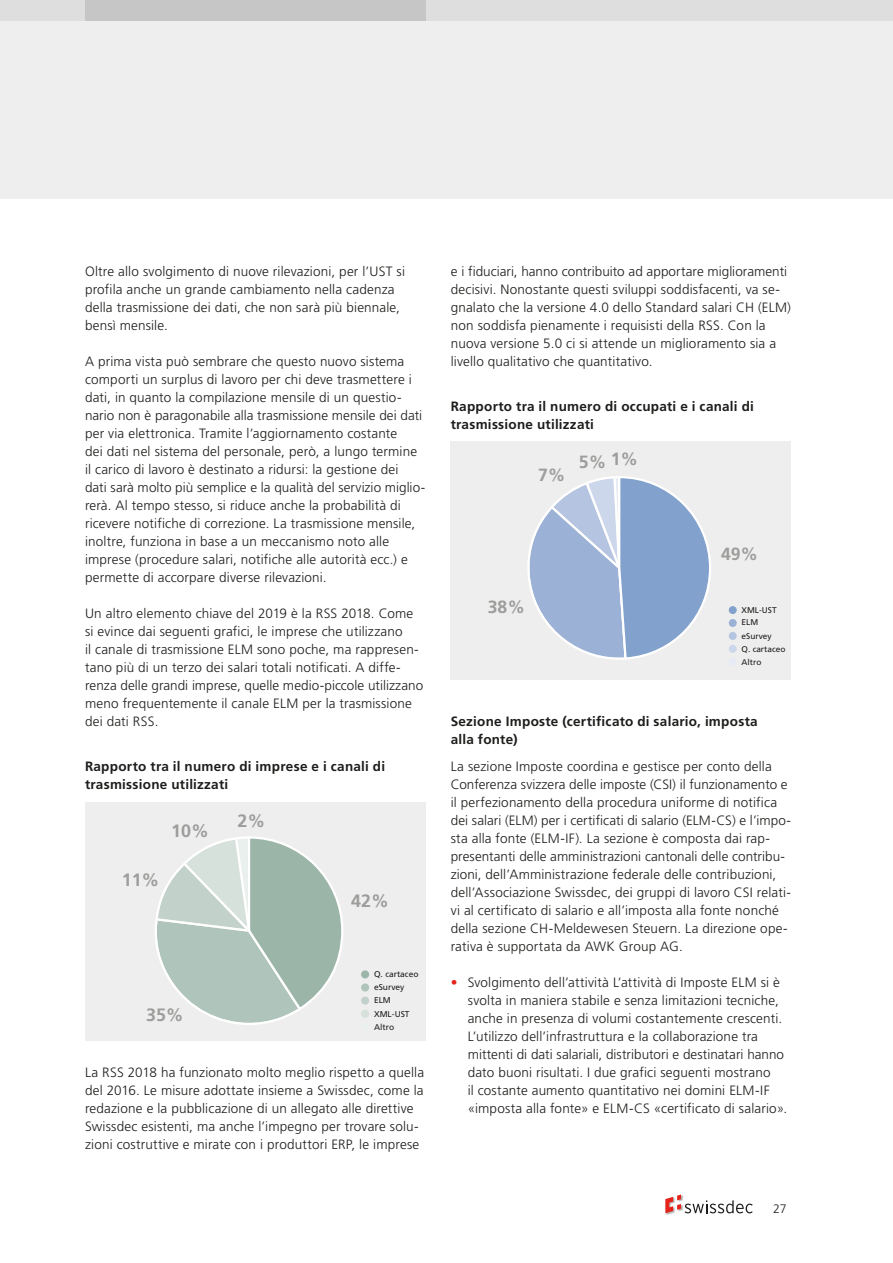
<style>
.page{position:relative;width:893px;height:1263px;background:#fff}
.page>*{position:absolute;margin:0;border:0;box-sizing:border-box;transform-origin:0 0}
.t1{font:700 17.85px "Frutiger";color:#9d9d9c}
.t2{font:700 17.7px "Frutiger";color:#9d9d9c}
.t3{font:300 13.5px/18px "Frutiger LT Std";letter-spacing:.01em;color:#1d1d1b}
.t4{font:700 13.5px/18px "Frutiger LT Std";letter-spacing:.02em;color:#1d1d1b}
.t5{font:300 12.3px "Frutiger LT Std";color:#1d1d1b}
.t6{font:8.4px/13px "Frutiger";color:#1d1d1b}
.t7{font:8.25px/12.9px "Frutiger";color:#1d1d1b}
.s1{color:#e5231b}
</style>
<div class="page">
<svg style="left:665px;top:1194px;width:88px;height:19px"></svg>
<div style="left:0;top:0;width:893px;height:199px;background:#eee"></div>
<div style="left:0;top:0;width:893px;height:20px;background:#dedede"></div>
<div style="left:85px;top:0;width:340px;height:20px;background:#c6c6c6"></div>
<div style="left:85px;top:802px;width:340px;height:239px;background:#eee"></div>
<svg style="left:155px;top:836px;width:188px;height:189px"></svg>
<div style="left:361px;top:970px;width:8px;height:8px;background:#9cb5a9;border-radius:50%"></div>
<div style="left:361px;top:983px;width:8px;height:8px;background:#afc4ba;border-radius:50%"></div>
<div style="left:361px;top:996px;width:8px;height:9px;background:#c2d2ca;border-radius:50%"></div>
<div style="left:361px;top:1010px;width:8px;height:8px;background:#d6e1dc;border-radius:50%"></div>
<div style="left:361px;top:1023px;width:8px;height:8px;background:#eaf0ed;border-radius:50%"></div>
<div style="left:451px;top:441px;width:340px;height:239px;background:#eee"></div>
<svg style="left:527px;top:476px;width:184px;height:184px"></svg>
<div style="left:729px;top:606px;width:8px;height:8px;background:#82a1cc;border-radius:50%"></div>
<div style="left:729px;top:619px;width:8px;height:8px;background:#9bb2d6;border-radius:50%"></div>
<div style="left:729px;top:632px;width:8px;height:8px;background:#b4c4e1;border-radius:50%"></div>
<div style="left:729px;top:645px;width:8px;height:8px;background:#cdd7eb;border-radius:50%"></div>
<div style="left:729px;top:658px;width:8px;height:8px;background:#e6ebf6;border-radius:50%"></div>
<p class="t3" style="left:85px;top:262px;width:321px">Oltre allo svolgimento di nuove rilevazioni, per l’UST si profila anche un grande cambiamento nella cadenza della trasmissione dei dati, che non sarà più biennale, bensì mensile.</p>
<p class="t3" style="left:85px;top:352px;width:342px">A prima vista può sembrare che questo nuovo sistema comporti un surplus di lavoro per chi deve trasmettere i dati, in quanto la compilazione mensile di un questio&shy;nario non è paragonabile alla trasmissione mensile dei dati per via elettronica. Tramite l’aggiornamento costante<br>dei dati nel sistema del personale, però, a lungo termine il carico di lavoro è destinato a ridursi: la gestione dei<br>dati sarà molto più semplice e la qualità del servizio miglio&shy;rerà. Al tempo stesso, si riduce anche la probabilità di ricevere notifiche di correzione. La trasmissione mensile, inoltre, funziona in base a un meccanismo noto alle imprese (procedure salari, notifiche alle autorità ecc.) e permette di accorpare diverse rilevazioni.</p>
<p class="t3" style="left:85px;top:604px;width:340px">Un altro elemento chiave del 2019 è la RSS 2018. Come si evince dai seguenti grafici, le imprese che utilizzano<br>il canale di trasmissione ELM sono poche, ma rappresen&shy;tano più di un terzo dei salari totali notificati. A diffe&shy;renza delle grandi imprese, quelle medio-piccole utilizzano meno frequentemente il canale ELM per la trasmissione dei dati RSS.</p>
<p class="t4" style="left:85px;top:757px;width:302px">Rapporto tra il numero di imprese e i canali di trasmissione utilizzati</p>
<h1 class="t1" style="left:122px;top:869px;width:39px">11%</h1>
<h1 class="t1" style="left:171px;top:820px;width:39px">10%</h1>
<h1 class="t1" style="left:237px;top:810px;width:29px">2%</h1>
<h1 class="t1" style="left:146px;top:1004px;width:39px">35%</h1>
<h1 class="t1" style="left:351px;top:891px;width:39px">42%</h1>
<p class="t6" style="left:374px;top:968px;width:46px">Q. cartaceo</p>
<p class="t6" style="left:374px;top:994px;width:37px">ELM<br>XML-UST<br>Altro</p>
<p class="t6" style="left:374px;top:980px;width:32px">eSurvey</p>
<p class="t3" style="left:85px;top:1063px;width:341px">La RSS 2018 ha funzionato molto meglio rispetto a quella del 2016. Le misure adottate insieme a Swissdec, come la redazione e la pubblicazione di un allegato alle direttive Swissdec esistenti, ma anche l’impegno per trovare solu&shy;zioni costruttive e mirate con i produttori ERP, le imprese</p>
<p class="t3" style="left:451px;top:262px;width:342px">e i fiduciari, hanno contribuito ad apportare miglioramenti decisivi. Nonostante questi sviluppi soddisfacenti, va se&shy;gnalato che la versione 4.0 dello Standard salari CH (ELM) non soddisfa pienamente i requisisti della RSS. Con la nuova versione 5.0 ci si attende un miglioramento sia a livello qualitativo che quantitativo.</p>
<p class="t4" style="left:451px;top:397px;width:305px">Rapporto tra il numero di occupati e i canali di trasmissione utilizzati</p>
<h2 class="t2" style="left:538px;top:464px;width:29px">7%</h2>
<h2 class="t2" style="left:579px;top:450px;width:61px">5% 1%</h2>
<h2 class="t2" style="left:488px;top:596px;width:39px">38%</h2>
<h2 class="t2" style="left:721px;top:544px;width:39px">49%</h2>
<p class="t7" style="left:742px;top:604px;width:37px">XML-UST</p>
<p class="t7" style="left:742px;top:629px;width:45px">eSurvey<br>Q. cartaceo<br>Altro</p>
<p class="t7" style="left:742px;top:616px;width:18px">ELM</p>
<p class="t4" style="left:451px;top:712px;width:309px">Sezione Imposte (certificato di salario, imposta alla fonte)</p>
<p class="t3" style="left:451px;top:757px;width:342px">La sezione Imposte coordina e gestisce per conto della Conferenza svizzera delle imposte (CSI) il funzionamento e il perfezionamento della procedura uniforme di notifica dei salari (ELM) per i certificati di salario (ELM-CS) e l’impo&shy;sta alla fonte (ELM-IF). La sezione è composta dai rap&shy;presentanti delle amministrazioni cantonali delle contribu&shy;zioni, dell’Amministrazione federale delle contribuzioni, dell’Associazione Swissdec, dei gruppi di lavoro CSI relati&shy;vi al certificato di salario e all’imposta alla fonte nonché della sezione CH-Meldewesen Steuern. La direzione ope&shy;rativa è supportata da AWK Group AG.</p>
<p class="t3" style="left:468px;top:973px;width:321px;text-indent:-17px"><span class="s1">•</span> Svolgimento dell’attività L’attività di Imposte ELM si è svolta in maniera stabile e senza limitazioni tecniche, anche in presenza di volumi costantemente crescenti.<br>L’utilizzo dell’infrastruttura e la collaborazione tra mittenti di dati salariali, distributori e destinatari hanno dato buoni risultati. I due grafici seguenti mostrano<br>il costante aumento quantitativo nei domini ELM-IF «imposta alla fonte» e ELM-CS «certificato di salario».</p>
<p class="t5" style="left:773px;top:1201px;width:15px">27</p>
</div>
